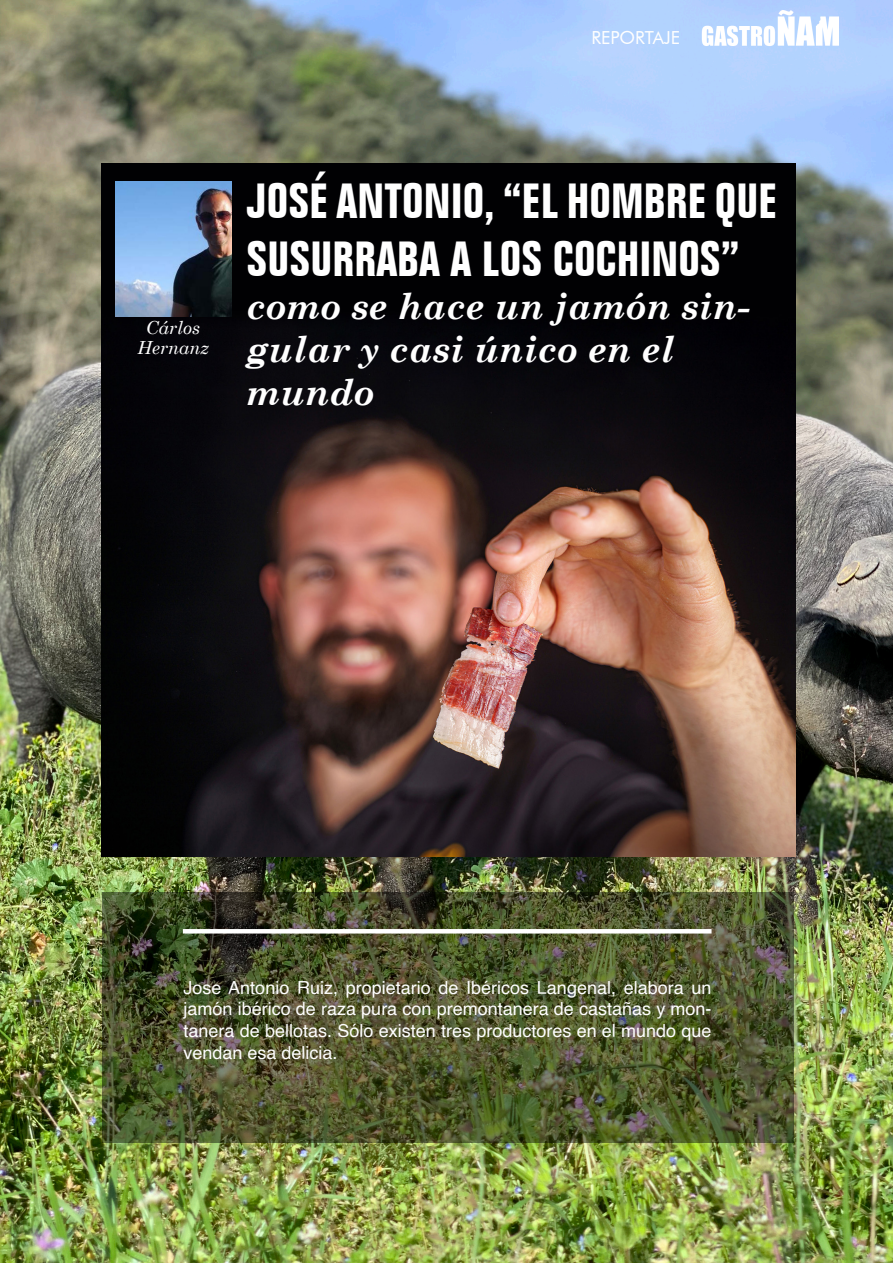
<style>
.page{position:relative;width:893px;height:1263px;background:#fff}
.page>*{position:absolute;margin:0;border:0;box-sizing:border-box;transform-origin:0 0}
.t1{font:700 condensed 48px/57.6px "Folio BT";color:#fff}
.t2{font:italic 700 36px/43.2px "Century Schoolbook";color:#fff}
.t3{font:18px/21.6px "Helvetica";color:#fff;text-align:justify}
.t4{font:italic 18px "Century Schoolbook";color:#fff}
.t5{font:18px "Futura BT";color:#fff}
</style>
<div class="page">
<img style="left:0;top:0;width:893px;height:1263px">
<img style="left:102px;top:164px;width:693px;height:693px">
<img style="left:102px;top:892px;width:691px;height:251px">
<img style="left:115px;top:182px;width:116px;height:134px">
<hr style="left:183px;top:929px;width:528px;height:4px;background:#fff">
<img style="left:701px;top:11px;width:138px;height:40px">
<p class="t5" style="left:591px;top:27px;width:90px">REPORTAJE</p>
<p class="t4" style="left:146px;top:314px;width:56px">Cárlos</p>
<p class="t4" style="left:137px;top:334px;width:73px">Hernanz</p>
<p class="t1" style="left:247px;top:172px;width:532px">JOSÉ ANTONIO, “EL HOMBRE QUE<br>SUSURRABA A LOS COCHINOS”</p>
<p class="t2" style="left:247px;top:283px;width:505px">como se hace un jamón sin&shy;gular y casi único en el mundo</p>
<p class="t3" style="left:184px;top:977px;width:529px">Jose Antonio Ruiz, propietario de Ibéricos Langenal, elabora un jamón ibérico de raza pura con premontanera de castañas y mon&shy;tanera de bellotas. Sólo existen tres productores en el mundo que vendan esa delicia.</p>
</div>
